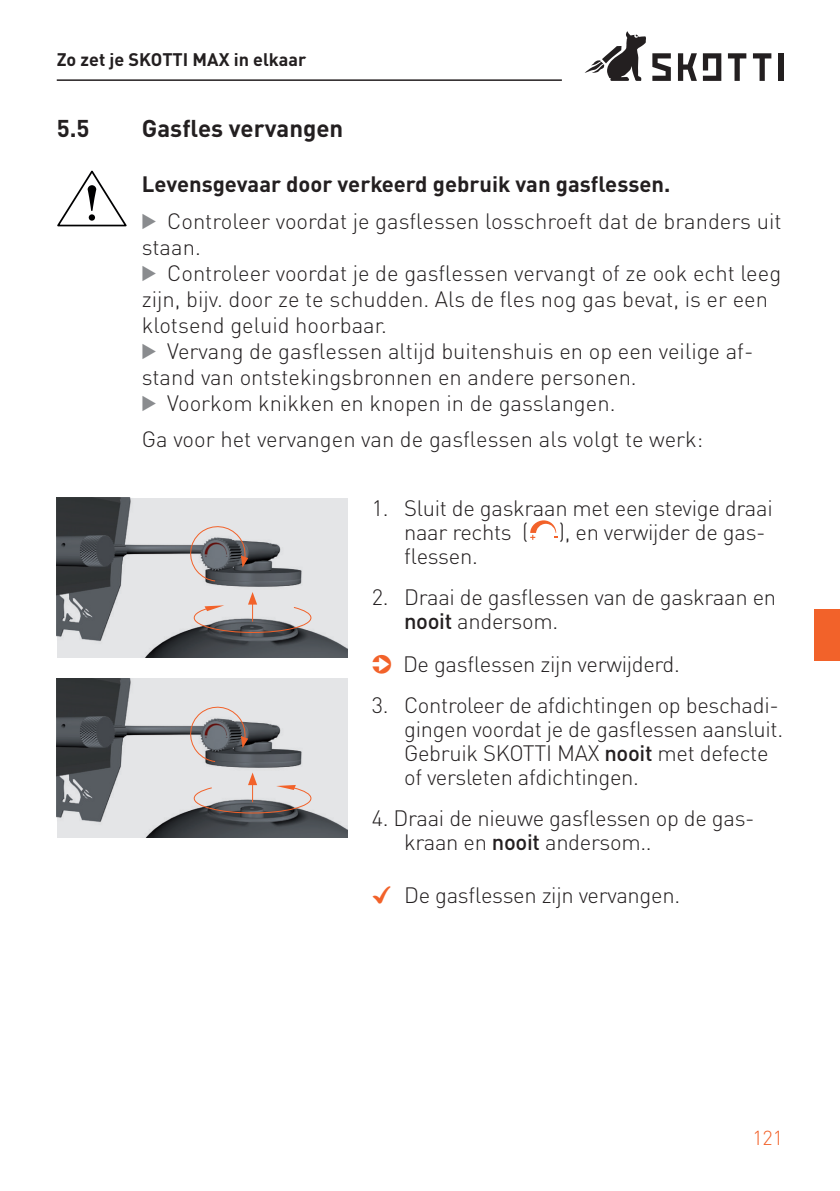
<style>
.page{position:relative;width:840px;height:1191px;background:#fff}
.page>*{position:absolute;margin:0;border:0;box-sizing:border-box;transform-origin:0 0}
.t1{font:700 24px "DIN Pro";color:#231f20}
.t2{font:300 22px/26px "DIN Pro";letter-spacing:-.01em;color:#231f20}
.t3{font:300 20px "DIN Pro";color:#f2622a}
.t4{font:700 18px "DIN Pro";color:#231f20}
.s1{font-weight:700}
.s2{font-family:"Ingy Ding MCD";font-weight:400;font-size:20px;color:#8a8c8f}
.s3{font-weight:500}
.s4{font-family:"Ingy Ding MCD";font-weight:400;color:#f2622a}
.s5{font-family:"Ingy Ding MCD";font-weight:400;font-size:24px;color:#f2622a}
</style>
<div class="page">
<svg style="left:652px;top:53px;width:18px;height:28px"></svg>
<svg style="left:677px;top:53px;width:19px;height:28px"></svg>
<svg style="left:727px;top:53px;width:19px;height:28px"></svg>
<svg style="left:753px;top:53px;width:18px;height:28px"></svg>
<div style="left:777px;top:53px;width:5px;height:28px;background:#231f20"></div>
<svg style="left:702px;top:53px;width:19px;height:28px"></svg>
<svg style="left:584px;top:31px;width:61px;height:50px"></svg>
<hr style="left:57px;top:79px;width:504px;height:2px;background:#231f20">
<svg style="left:57px;top:170px;width:70px;height:57px"></svg>
<div style="left:89px;top:214px;width:6px;height:7px;background:#000001;border-radius:50%"></div>
<svg style="left:530px;top:520px;width:27px;height:20px"></svg>
<img style="left:57px;top:498px;width:290px;height:159px">
<svg style="left:193px;top:592px;width:119px;height:41px;background:#c0b9b9"></svg>
<svg style="left:187px;top:523px;width:61px;height:59px;background:#989394"></svg>
<img style="left:57px;top:678px;width:290px;height:160px">
<svg style="left:193px;top:772px;width:119px;height:42px;background:#c1bab9"></svg>
<svg style="left:187px;top:704px;width:61px;height:58px;background:#989394"></svg>
<div style="left:814px;top:609px;width:25px;height:51px;background:#f2622a"></div>
<p class="t4" style="left:57px;top:45px;width:251px">Zo zet je SKOTTI MAX in elkaar</p>
<p class="t1" style="left:57px;top:110px;width:34px">5.5</p>
<p class="t1" style="left:142px;top:110px;width:203px">Gasfles vervangen</p>
<p class="t2" style="left:142px;top:164px;width:641px;line-height:37.4px"><span class="s1">Levensgevaar door verkeerd gebruik van gasflessen.<br></span><span class="s2">▶</span> Controleer voordat je gasflessen losschroeft dat de branders uit</p>
<p class="t2" style="left:142px;top:233px;width:640px">staan.<br><span class="s2">▶</span> Controleer voordat je de gasflessen vervangt of ze ook echt leeg zijn, bijv. door ze te schudden. Als de fles nog gas bevat, is er een klotsend geluid hoorbaar.<br><span class="s2">▶</span> Vervang de gasflessen altijd buitenshuis en op een veilige af&shy;stand van ontstekingsbronnen en andere personen.<br><span class="s2">▶</span> Voorkom knikken en knopen in de gasslangen.</p>
<p class="t2" style="left:142px;top:425px;width:562px">Ga voor het vervangen van de gasflessen als volgt te werk:</p>
<p class="t2" style="left:404px;top:495px;width:370px;line-height:24px;text-indent:-32px">1. Sluit de gaskraan met een stevige draai naar rechts (</p>
<p class="t2" style="left:558px;top:518px;width:208px">), en verwijder de gas-</p>
<p class="t2" style="left:404px;top:542px;width:75px">flessen.</p>
<p class="t2" style="left:404px;top:584px;width:373px;line-height:24px;text-indent:-32px">2. Draai de gasflessen van de gaskraan en <span class="s3">nooit</span> andersom.</p>
<p class="t2" style="left:371px;top:650px;width:309px"><span class="s4">➲</span> De gasflessen zijn verwijderd.</p>
<p class="t2" style="left:404px;top:692px;width:380px;line-height:24px;text-indent:-32px">3. Controleer de afdichtingen op beschadi&shy;gingen voordat je de gasflessen aansluit.<br>Gebruik SKOTTI MAX <span class="s3">nooit</span> met defecte of versleten afdichtingen.</p>
<p class="t2" style="left:404px;top:805px;width:352px;line-height:24px;text-indent:-32px">4. Draai de nieuwe gasflessen op de gas&shy;kraan en <span class="s3">nooit</span> andersom..</p>
<p class="t2" style="left:371px;top:881px;width:310px"><span class="s5">✔</span> De gasflessen zijn vervangen.</p>
<p class="t3" style="left:752px;top:1124px;width:32px">121</p>
</div>
